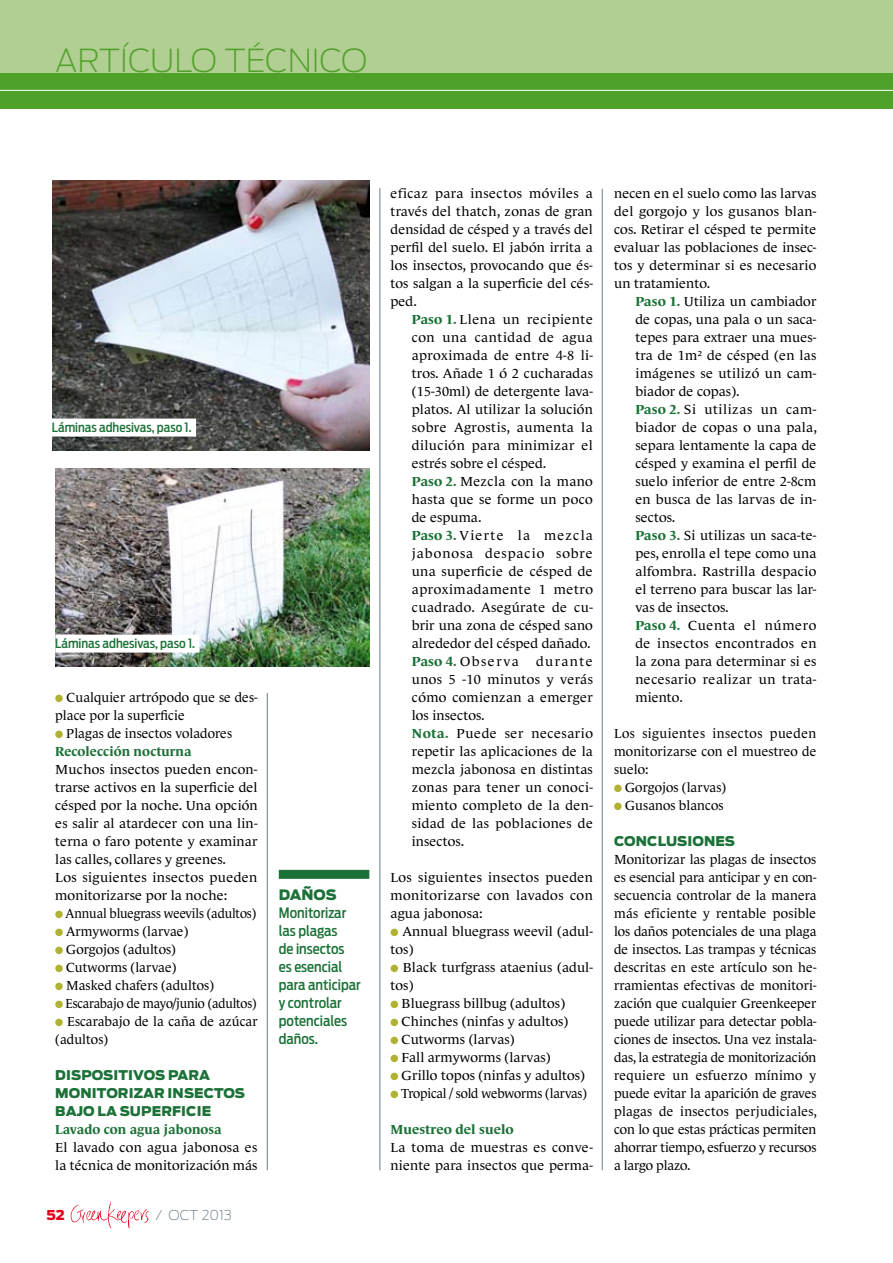
<style>
.page{position:relative;width:893px;height:1263px;background:#fff}
.page>*{position:absolute;margin:0;border:0;box-sizing:border-box;transform-origin:0 0}
.t1{font:200 31.5px "Antenna";color:#50a129}
.t2{font:500 14.25px/18px "Antenna Cond";color:#1b7137}
.t3{font:900 14.25px "Antenna";color:#1b7137}
.t4{font:200 13.5px "Antenna";color:#697c86}
.t5{font:900 13.5px "Antenna";color:#e2001a}
.t6{font:13.35px/18px "Le Monde Journal";letter-spacing:.005em;color:#000;scale:1.04 1}
.t7{font:13.35px/18px "Le Monde Journal";letter-spacing:.005em;color:#000;text-align:justify}
.t8{font:13.35px/18px "Le Monde Journal";letter-spacing:.025em;color:#000;scale:1.04 1}
.t9{font:900 13.35px/18px "Antenna";letter-spacing:.005em;color:#1b7137}
.t10{font:700 13.35px "Le Monde Journal";letter-spacing:.005em;color:#1b7137}
.t11{font:13.35px "Le Monde Journal";letter-spacing:.005em;color:#000;scale:.96 1}
.t12{font:13.35px "Le Monde Journal";letter-spacing:.005em;color:#000;scale:.95 1}
.t13{font:13.35px "Le Monde Journal";letter-spacing:.04em;color:#000}
.t14{font:700 13.35px "Le Monde Journal";letter-spacing:.005em;color:#1b7137;scale:1.04 1}
.t15{font:500 12.75px "Antenna Cond";color:#1b7137}
.s1{font-weight:700;color:#1b7137}
</style>
<div class="page">
<img style="left:70px;top:1201px;width:79px;height:28px">
<svg style="left:55px;top:695px;width:8px;height:7px"></svg>
<svg style="left:55px;top:731px;width:8px;height:7px"></svg>
<svg style="left:55px;top:911px;width:8px;height:7px"></svg>
<svg style="left:55px;top:929px;width:8px;height:7px"></svg>
<svg style="left:55px;top:947px;width:8px;height:7px"></svg>
<svg style="left:55px;top:965px;width:8px;height:7px"></svg>
<svg style="left:55px;top:983px;width:8px;height:7px"></svg>
<svg style="left:55px;top:1001px;width:8px;height:7px"></svg>
<svg style="left:55px;top:1019px;width:8px;height:7px"></svg>
<svg style="left:391px;top:929px;width:7px;height:7px"></svg>
<svg style="left:391px;top:965px;width:7px;height:7px"></svg>
<svg style="left:391px;top:1001px;width:7px;height:7px"></svg>
<svg style="left:391px;top:1019px;width:7px;height:7px"></svg>
<svg style="left:391px;top:1037px;width:7px;height:7px"></svg>
<svg style="left:391px;top:1055px;width:7px;height:7px"></svg>
<svg style="left:391px;top:1073px;width:7px;height:7px"></svg>
<svg style="left:391px;top:1091px;width:7px;height:7px"></svg>
<img style="left:52px;top:180px;width:317px;height:270px">
<img style="left:55px;top:468px;width:314px;height:198px">
<svg style="left:614px;top:785px;width:8px;height:7px"></svg>
<svg style="left:614px;top:803px;width:8px;height:7px"></svg>
<div style="left:52px;top:419px;width:144px;height:18px;background:#fff"></div>
<div style="left:55px;top:635px;width:145px;height:18px;background:#fff"></div>
<hr style="left:602px;top:189px;width:1px;height:981px;background:#697c86">
<hr style="left:380px;top:188px;width:1px;height:982px;background:#697c86">
<hr style="left:267px;top:693px;width:1px;height:477px;background:#697c86">
<div style="left:0;top:0;width:893px;height:108px;background:#50a129"></div>
<div style="left:0;top:0;width:893px;height:72px;background:#b1ce93"></div>
<hr style="left:0;top:90px;width:893px;height:1px;background:#fff">
<div style="left:279px;top:870px;width:90px;height:9px;background:#1b7137"></div>
<h1 class="t1" style="left:55px;top:42px;width:314px">ARTÍCULO TÉCNICO</h1>
<p class="t15" style="left:52px;top:420px;width:141px">Láminas adhesivas, paso 1.</p>
<p class="t15" style="left:55px;top:636px;width:141px">Láminas adhesivas, paso 1.</p>
<p class="t7" style="left:67px;top:688px;width:192px">Cualquier artrópodo que se des-</p>
<p class="t7" style="left:55px;top:706px;width:131px">place por la superficie</p>
<p class="t7" style="left:66px;top:724px;width:167px">Plagas de insectos voladores</p>
<p class="t10" style="left:55px;top:744px;width:138px">Recolección nocturna</p>
<p class="t6" style="left:55px;top:760px;width:196px">Muchos insectos pueden encon&shy;trarse activos en la superficie del césped por la noche. Una opción es salir al atardecer con una lin&shy;terna o faro potente y examinar las calles, collares y greenes.<br>Los siguientes insectos pueden monitorizarse por la noche:</p>
<p class="t11" style="left:66px;top:906px;width:200px">Annual bluegrass weevils (adultos)</p>
<p class="t7" style="left:66px;top:922px;width:124px">Armyworms (larvae)</p>
<p class="t7" style="left:66px;top:940px;width:111px">Gorgojos (adultos)</p>
<p class="t7" style="left:66px;top:958px;width:112px">Cutworms (larvae)</p>
<p class="t7" style="left:66px;top:976px;width:149px">Masked chafers (adultos)</p>
<p class="t12" style="left:66px;top:996px;width:203px">Escarabajo de mayo/junio (adultos)</p>
<p class="t7" style="left:67px;top:1012px;width:192px">Escarabajo de la caña de azúcar</p>
<p class="t7" style="left:55px;top:1030px;width:54px">(adultos)</p>
<p class="t9" style="left:55px;top:1066px;width:191px">DISPOSITIVOS PARA<br>MONITORIZAR INSECTOS<br>BAJO LA SUPERFICIE</p>
<p class="t10" style="left:55px;top:1122px;width:168px">Lavado con agua jabonosa</p>
<p class="t6" style="left:55px;top:1138px;width:196px">El lavado con agua jabonosa es la técnica de monitorización más</p>
<p class="t5" style="left:47px;top:1207px;width:20px">52</p>
<p class="t4" style="left:156px;top:1207px;width:78px">/ OCT 2013</p>
<p class="t3" style="left:279px;top:886px;width:59px">DAÑOS</p>
<p class="t2" style="left:279px;top:904px;width:83px">Monitorizar las plagas<br>de insectos es esencial para anticipar y controlar potenciales daños.</p>
<p class="t6" style="left:391px;top:184px;width:196px;text-align:justify">eficaz para insectos móviles a través del thatch, zonas de gran densidad de césped y a través del perfil del suelo. El jabón irrita a los insectos, provocando que és&shy;tos salgan a la superficie del cés&shy;ped.</p>
<p class="t8" style="left:412px;top:310px;width:176px"><span class="s1">Paso 1.</span> Llena un recipiente con una cantidad de agua aproximada de entre 4-8 li&shy;tros. Añade 1 ó 2 cucharadas (15-30ml) de detergente lava&shy;platos. Al utilizar la solución sobre Agrostis, aumenta la dilución para minimizar el estrés sobre el césped.<br><span class="s1">Paso 2.</span> Mezcla con la mano hasta que se forme un poco de espuma.<br><span class="s1">Paso 3.</span> Vierte la mezcla jabonosa despacio sobre una superficie de césped de aproximadamente 1 metro cuadrado. Asegúrate de cu&shy;brir una zona de césped sano alrededor del césped dañado.<br><span class="s1">Paso 4.</span> Observa</p>
<p class="t8" style="left:412px;top:652px;width:176px;text-indent:124px">durante unos 5 -10 minutos y verás cómo comienzan a emerger los insectos.<br><span class="s1">Nota.</span> Puede ser necesario repetir las aplicaciones de la mezcla jabonosa en distintas zonas para tener un conoci&shy;miento completo de la den&shy;sidad de las poblaciones de insectos.</p>
<p class="t6" style="left:391px;top:868px;width:196px;text-align:justify">Los siguientes insectos pueden monitorizarse con lavados con agua jabonosa:</p>
<p class="t6" style="left:391px;top:922px;width:196px;text-indent:12px">Annual bluegrass weevil (adul&shy;tos)</p>
<p class="t6" style="left:403px;top:958px;width:184px">Black turfgrass ataenius (adul-</p>
<p class="t6" style="left:391px;top:976px;width:24px">tos)</p>
<p class="t6" style="left:402px;top:994px;width:159px">Bluegrass billbug (adultos)</p>
<p class="t6" style="left:402px;top:1012px;width:162px">Chinches (ninfas y adultos)</p>
<p class="t6" style="left:402px;top:1030px;width:110px">Cutworms (larvas)</p>
<p class="t6" style="left:402px;top:1048px;width:145px">Fall armyworms (larvas)</p>
<p class="t6" style="left:402px;top:1066px;width:178px">Grillo topos (ninfas y adultos)</p>
<p class="t7" style="left:401px;top:1084px;width:187px">Tropical / sold webworms (larvas)</p>
<p class="t14" style="left:391px;top:1122px;width:120px">Muestreo del suelo</p>
<p class="t6" style="left:391px;top:1138px;width:196px">La toma de muestras es conve&shy;niente para insectos que perma-</p>
<p class="t6" style="left:614px;top:184px;width:196px;text-align:justify">necen en el suelo como las larvas del gorgojo y los gusanos blan&shy;cos. Retirar el césped te permite evaluar las poblaciones de insec&shy;tos y determinar si es necesario un tratamiento.</p>
<p class="t6" style="left:635px;top:292px;width:176px"><span class="s1">Paso 1.</span> Utiliza un cambiador de copas, una pala o un saca&shy;tepes para extraer una mues&shy;tra de 1m² de césped (en las imágenes se utilizó un cam&shy;biador de copas).<br><span class="s1">Paso 2.</span> Si utilizas un cam&shy;biador de copas o una pala, separa lentamente la capa de césped y examina el perfil de suelo inferior de entre 2-8cm en busca de las larvas de in&shy;sectos.<br><span class="s1">Paso 3.</span> Si utilizas un saca-te&shy;pes, enrolla el tepe como una alfombra. Rastrilla despacio el terreno para buscar las lar&shy;vas de insectos.<br><span class="s1">Paso 4.</span> Cuenta el número de insectos encontrados en la zona para determinar si es necesario realizar un trata&shy;miento.</p>
<p class="t13" style="left:614px;top:726px;width:204px">Los siguientes insectos pueden</p>
<p class="t7" style="left:614px;top:742px;width:204px">monitorizarse con el muestreo de</p>
<p class="t7" style="left:614px;top:760px;width:36px">suelo:</p>
<p class="t7" style="left:625px;top:778px;width:103px">Gorgojos (larvas)</p>
<p class="t7" style="left:625px;top:796px;width:100px">Gusanos blancos</p>
<p class="t9" style="left:614px;top:832px;width:122px">CONCLUSIONES</p>
<p class="t7" style="left:614px;top:850px;width:204px">Monitorizar las plagas de insectos es esencial para anticipar y en con&shy;secuencia controlar de la manera más eficiente y rentable posible los daños potenciales de una plaga de insectos. Las trampas y técnicas descritas en este artículo son he&shy;rramientas efectivas de monitori&shy;zación que cualquier Greenkeeper puede utilizar para detectar pobla&shy;ciones de insectos. Una vez instala&shy;das, la estrategia de monitorización requiere un esfuerzo mínimo y puede evitar la aparición de graves plagas de insectos perjudiciales, con lo que estas prácticas permiten ahorrar tiempo, esfuerzo y recursos a largo plazo.</p>
</div>
